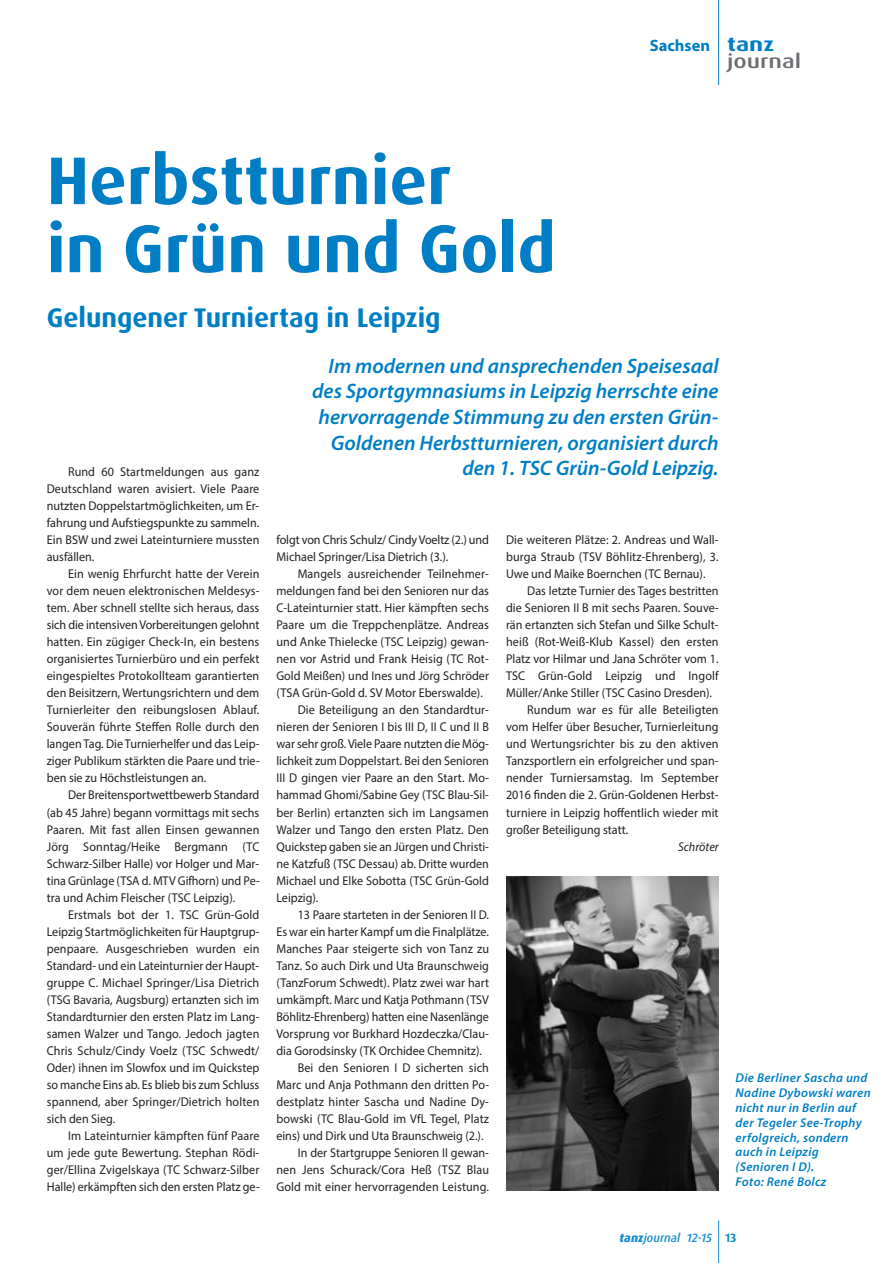
<style>
.page{position:relative;width:893px;height:1263px;background:#fff}
.page>*{position:absolute;margin:0;border:0;box-sizing:border-box;transform-origin:0 0}
.t1{font:700 67.5px/68.1px "Dax OT";color:#007ec5}
.t2{font:700 27px "Dax OT";color:#007ec5}
.t3{font:italic 600 21px/25.5px "Myriad Pro";color:#007ec5;text-align:right}
.t4{font:500 19.5px "Dax OT";color:#6c6d70;scale:1.25 1}
.t5{font:700 19.5px "Dax OT";color:#007ec5;scale:1.25 1}
.t6{font:700 16.5px "Myriad Pro";color:#007ec5}
.t7{font:12.75px/17px "Myriad Pro";letter-spacing:.005em;color:#231f20;text-align:justify;scale:.95 1}
.t8{font:italic 600 12.75px/14.9px "Myriad Pro";letter-spacing:.025em;color:#007ec5}
.t9{font:italic 12.75px "Myriad Pro";color:#231f20;scale:.95 1}
.t10{font:italic 500 12px "Dax OT";color:#178dce}
.s1{font-weight:800}
.s2{font-weight:700;font-style:normal}
</style>
<div class="page">
<hr style="left:718px;top:1220px;width:1px;height:43px;background:#178dce">
<hr style="left:718px;top:0;width:1px;height:85px;background:#007ec5">
<img style="left:506px;top:876px;width:213px;height:315px">
<h1 class="t1" style="left:47px;top:151px;width:511px">Herbstturnier<br>in Grün und Gold</h1>
<h2 class="t2" style="left:47px;top:306px;width:395px">Gelungener Turniertag in Leipzig</h2>
<p class="t6" style="left:650px;top:39px;width:62px">Sachsen</p>
<h3 class="t5" style="left:727px;top:36px;width:39px">tanz</h3>
<h3 class="t4" style="left:727px;top:49px;width:61px">journal</h3>
<p class="t7" style="left:47px;top:465px;width:225px;text-indent:21px">Rund 60 Startmeldungen aus ganz Deutschland waren avisiert. Viele Paare nutzten Doppelstartmöglichkeiten, um Er&shy;fahrung und Aufstiegspunkte zu sammeln.<br>Ein BSW und zwei Lateinturniere mussten ausfällen.</p>
<p class="t7" style="left:47px;top:567px;width:226px;text-indent:21px">Ein wenig Ehrfurcht hatte der Verein vor dem neuen elektronischen Meldesys&shy;tem. Aber schnell stellte sich heraus, dass sich die intensiven Vorbereitungen gelohnt hatten. Ein zügiger Check-In, ein bestens organisiertes Turnierbüro und ein perfekt eingespieltes Protokollteam garantierten den Beisitzern, Wertungsrichtern und dem Turnierleiter den reibungslosen Ablauf.<br>Souverän führte Steffen Rolle durch den langen Tag. Die Turnierhelfer und das Leip&shy;ziger Publikum stärkten die Paare und trie&shy;ben sie zu Höchstleistungen an.</p>
<p class="t7" style="left:47px;top:788px;width:226px;text-indent:21px">Der Breitensportwettbewerb Standard (ab 45 Jahre) begann vormittags mit sechs Paaren. Mit fast allen Einsen gewannen Jörg Sonntag/Heike Bergmann (TC Schwarz-Silber Halle) vor Holger und Mar&shy;tina Grünlage (TSA d. MTV Gifhorn) und Pe&shy;tra und Achim Fleischer (TSC Leipzig).</p>
<p class="t7" style="left:47px;top:907px;width:225px;text-indent:21px">Erstmals bot der 1. TSC Grün-Gold Leipzig Startmöglichkeiten für Hauptgrup&shy;penpaare. Ausgeschrieben wurden ein Standard- und ein Lateinturnier der Haupt&shy;gruppe C. Michael Springer/Lisa Dietrich (TSG Bavaria, Augsburg) ertanzten sich im Standardturnier den ersten Platz im Lang&shy;samen Walzer und Tango. Jedoch jagten Chris Schulz/Cindy Voelz (TSC Schwedt/ Oder) ihnen im Slowfox und im Quickstep so manche Eins ab. Es blieb bis zum Schluss spannend, aber Springer/Dietrich holten sich den Sieg.</p>
<p class="t7" style="left:47px;top:1128px;width:226px;text-indent:21px">Im Lateinturnier kämpften fünf Paare um jede gute Bewertung. Stephan Rödi&shy;ger/Ellina Zvigelskaya (TC Schwarz-Silber Halle) erkämpften sich den ersten Platz ge-</p>
<h3 class="t3" style="left:312px;top:355px;width:408px">Im modernen und ansprechenden Speisesaal des Sportgymnasiums in Leipzig herrschte eine hervorragende Stimmung zu den ersten Grün-Goldenen Herbstturnieren, organisiert durch den 1. TSC Grün-Gold Leipzig.</h3>
<p class="t7" style="left:276px;top:533px;width:225px">folgt von Chris Schulz/ Cindy Voeltz (2.) und<br>Michael Springer/Lisa Dietrich (3.).</p>
<p class="t7" style="left:298px;top:567px;width:203px">Mangels ausreichender Teilnehmer-</p>
<p class="t7" style="left:276px;top:584px;width:225px">meldungen fand bei den Senioren nur das</p>
<p class="t7" style="left:276px;top:601px;width:225px">C-Lateinturnier statt. Hier kämpften sechs</p>
<p class="t7" style="left:276px;top:618px;width:225px">Paare um die Treppchenplätze. Andreas</p>
<p class="t7" style="left:276px;top:635px;width:225px">und Anke Thielecke (TSC Leipzig) gewan-</p>
<p class="t7" style="left:276px;top:652px;width:225px">nen vor Astrid und Frank Heisig (TC Rot-</p>
<p class="t7" style="left:276px;top:669px;width:225px">Gold Meißen) und Ines und Jörg Schröder</p>
<p class="t7" style="left:276px;top:686px;width:219px">(TSA Grün-Gold d. SV Motor Eberswalde).</p>
<p class="t7" style="left:298px;top:703px;width:203px">Die Beteiligung an den Standardtur-</p>
<p class="t7" style="left:276px;top:720px;width:225px">nieren der Senioren I bis III D, II C und II B</p>
<p class="t7" style="left:276px;top:737px;width:225px">war sehr groß. Viele Paare nutzten die Mög-</p>
<p class="t7" style="left:276px;top:754px;width:225px">lichkeit zum Doppelstart. Bei den Senioren</p>
<p class="t7" style="left:276px;top:771px;width:225px">III D gingen vier Paare an den Start. Mo-</p>
<p class="t7" style="left:276px;top:788px;width:225px">hammad Ghomi/Sabine Gey (TSC Blau-Sil-</p>
<p class="t7" style="left:276px;top:805px;width:225px">ber Berlin) ertanzten sich im Langsamen</p>
<p class="t7" style="left:276px;top:822px;width:225px">Walzer und Tango den ersten Platz. Den</p>
<p class="t7" style="left:276px;top:839px;width:225px">Quickstep gaben sie an Jürgen und Christi-</p>
<p class="t7" style="left:276px;top:856px;width:225px">ne Katzfuß (TSC Dessau) ab. Dritte wurden</p>
<p class="t7" style="left:276px;top:873px;width:225px">Michael und Elke Sobotta (TSC Grün-Gold</p>
<p class="t7" style="left:276px;top:890px;width:46px">Leipzig).</p>
<p class="t7" style="left:298px;top:907px;width:203px">13 Paare starteten in der Senioren II D.</p>
<p class="t7" style="left:276px;top:924px;width:225px">Es war ein harter Kampf um die Finalplätze.</p>
<p class="t7" style="left:276px;top:941px;width:225px">Manches Paar steigerte sich von Tanz zu</p>
<p class="t7" style="left:276px;top:958px;width:225px">Tanz. So auch Dirk und Uta Braunschweig</p>
<p class="t7" style="left:276px;top:975px;width:225px">(TanzForum Schwedt). Platz zwei war hart</p>
<p class="t7" style="left:276px;top:992px;width:225px">umkämpft. Marc und Katja Pothmann (TSV</p>
<p class="t7" style="left:276px;top:1009px;width:225px">Böhlitz-Ehrenberg) hatten eine Nasenlänge</p>
<p class="t7" style="left:276px;top:1026px;width:225px">Vorsprung vor Burkhard Hozdeczka/Clau-</p>
<p class="t7" style="left:276px;top:1043px;width:218px">dia Gorodsinsky (TK Orchidee Chemnitz).</p>
<p class="t7" style="left:298px;top:1060px;width:203px">Bei den Senioren I D sicherten sich</p>
<p class="t7" style="left:276px;top:1077px;width:225px">Marc und Anja Pothmann den dritten Po-</p>
<p class="t7" style="left:276px;top:1094px;width:225px">destplatz hinter Sascha und Nadine Dy-</p>
<p class="t7" style="left:276px;top:1111px;width:225px">bowski (TC Blau-Gold im VfL Tegel, Platz</p>
<p class="t7" style="left:276px;top:1128px;width:220px">eins) und Dirk und Uta Braunschweig (2.).</p>
<p class="t7" style="left:298px;top:1145px;width:203px">In der Startgruppe Senioren II gewan-</p>
<p class="t7" style="left:276px;top:1162px;width:225px">nen Jens Schurack/Cora Heß (TSZ Blau</p>
<p class="t7" style="left:276px;top:1179px;width:225px">Gold mit einer hervorragenden Leistung.</p>
<p class="t7" style="left:506px;top:533px;width:225px">Die weiteren Plätze: 2. Andreas und Wall&shy;burga Straub (TSV Böhlitz-Ehrenberg), 3.<br>Uwe und Maike Boernchen (TC Bernau).</p>
<p class="t7" style="left:527px;top:584px;width:203px">Das letzte Turnier des Tages bestritten</p>
<p class="t7" style="left:506px;top:601px;width:226px">die Senioren II B mit sechs Paaren. Souve-</p>
<p class="t7" style="left:506px;top:618px;width:225px">rän ertanzten sich Stefan und Silke Schult-</p>
<p class="t7" style="left:506px;top:635px;width:225px">heiß (Rot-Weiß-Klub Kassel) den ersten</p>
<p class="t7" style="left:506px;top:652px;width:225px">Platz vor Hilmar und Jana Schröter vom 1.</p>
<p class="t7" style="left:506px;top:669px;width:225px">TSC Grün-Gold Leipzig und Ingolf</p>
<p class="t7" style="left:506px;top:686px;width:218px">Müller/Anke Stiller (TSC Casino Dresden).</p>
<p class="t7" style="left:527px;top:703px;width:203px">Rundum war es für alle Beteiligten</p>
<p class="t7" style="left:506px;top:720px;width:225px">vom Helfer über Besucher, Turnierleitung</p>
<p class="t7" style="left:506px;top:737px;width:225px">und Wertungsrichter bis zu den aktiven</p>
<p class="t7" style="left:506px;top:754px;width:225px">Tanzsportlern ein erfolgreicher und span-</p>
<p class="t7" style="left:506px;top:771px;width:225px">nender Turniersamstag. Im September</p>
<p class="t7" style="left:506px;top:788px;width:225px">2016 finden die 2. Grün-Goldenen Herbst-</p>
<p class="t7" style="left:506px;top:805px;width:225px">turniere in Leipzig hoffentlich wieder mit</p>
<p class="t7" style="left:506px;top:822px;width:130px">großer Beteiligung statt.</p>
<p class="t9" style="left:678px;top:841px;width:44px">Schröter</p>
<p class="t8" style="left:736px;top:1071px;width:137px">Die Berliner Sascha und<br>Nadine Dybowski waren nicht nur in Berlin auf der Tegeler See-Trophy erfolgreich, sondern auch in Leipzig (Senioren I D).<br>Foto: René Bolcz</p>
<p class="t10" style="left:620px;top:1230px;width:118px"><span class="s1">tanz</span>journal 12-15 <span class="s2">13</span></p>
</div>
